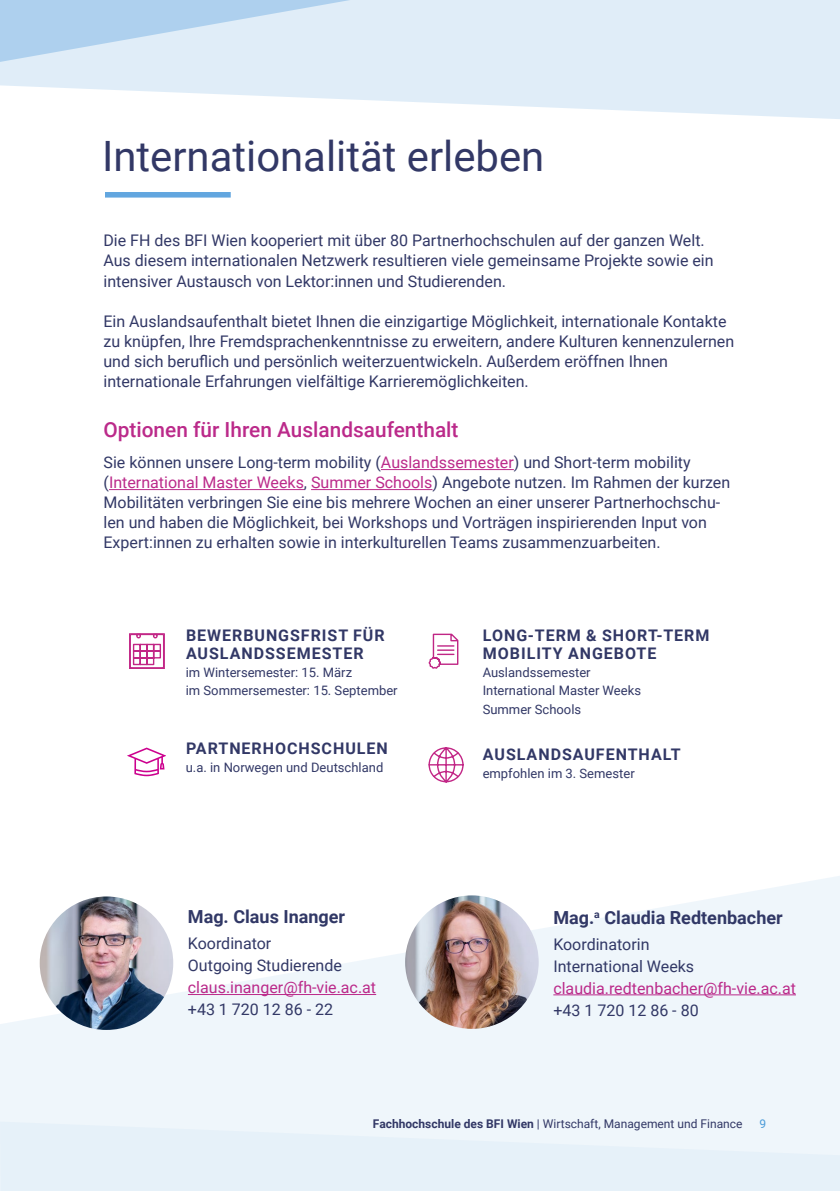
<style>
.page{position:relative;width:840px;height:1191px;background:#fff}
.page>*{position:absolute;margin:0;border:0;box-sizing:border-box;transform-origin:0 0}
.t1{font:41.8px "Roboto";color:#323866}
.t2{font:500 20.8px "Roboto";color:#bb2a8a}
.t3{font:700 18px "Roboto";color:#313866}
.t4{font:16px/20px "Roboto";color:#323866}
.t5{font:700 16px/18px "Roboto";letter-spacing:.06em;color:#323866}
.t6{font:16px "Roboto";color:#bb2a8a}
.t7{font:16px/22px "Roboto";color:#313866}
.t8{font:13px/18.2px "Roboto";color:#323866}
.t9{font:12px "Roboto";color:#323866}
.t10{font:12px "Roboto";color:#4a9bd8}
.s1{color:#bb2a8a}
.s2{font-weight:700}
</style>
<div class="page">
<svg style="left:0;top:876px;width:839px;height:245px;fill:#eff6fb"></svg>
<svg style="left:0;top:1121px;width:839px;height:70px;fill:#e6f1f9"></svg>
<svg style="left:0;top:62px;width:839px;height:57px;fill:#e0edf8"></svg>
<svg style="left:0;top:0;width:839px;height:62px;background:#d5e6f5"></svg>
<svg style="left:131px;top:635px;width:31px;height:31px"></svg>
<div style="left:129px;top:633px;width:35px;height:35px;border:1px solid #c22686"></div>
<svg style="left:127px;top:747px;width:39px;height:29px"></svg>
<svg style="left:105px;top:192px;width:125px;height:6px"></svg>
<hr style="left:381px;top:469px;width:132px;height:1px;background:#bb2a8a">
<hr style="left:109px;top:489px;width:195px;height:1px;background:#bb2a8a">
<hr style="left:311px;top:489px;width:121px;height:1px;background:#bb2a8a">
<svg style="left:428px;top:633px;width:31px;height:36px"></svg>
<svg style="left:428px;top:747px;width:35px;height:35px"></svg>
<hr style="left:188px;top:994px;width:188px;height:1px;background:#bb2a8a">
<img style="left:40px;top:896px;width:133px;height:134px;border-radius:67px">
<hr style="left:553px;top:994px;width:242px;height:1px;background:#bb2a8a">
<img style="left:405px;top:895px;width:133px;height:133px;border-radius:67px">
<h1 class="t1" style="left:102px;top:126px;width:443px">Internationalität erleben</h1>
<p class="t4" style="left:103px;top:230px;width:611px">Die FH des BFI Wien kooperiert mit über 80 Partnerhochschulen auf der ganzen Welt.<br>Aus diesem internationalen Netzwerk resultieren viele gemeinsame Projekte sowie ein intensiver Austausch von Lektor:innen und Studierenden.</p>
<p class="t4" style="left:103px;top:310px;width:632px">Ein Auslandsaufenthalt bietet Ihnen die einzigartige Möglichkeit, internationale Kontakte zu knüpfen, Ihre Fremdsprachenkenntnisse zu erweitern, andere Kulturen kennenzulernen und sich beruflich und persönlich weiterzuentwickeln. Außerdem eröffnen Ihnen internationale Erfahrungen vielfältige Karrieremöglichkeiten.</p>
<h2 class="t2" style="left:103px;top:415px;width:356px">Optionen für Ihren Auslandsaufenthalt</h2>
<p class="t4" style="left:103px;top:452px;width:628px">Sie können unsere Long-term mobility (<span class="s1">Auslandssemester</span>) und Short-term mobility (<span class="s1">International Master Weeks</span>, <span class="s1">Summer Schools</span>) Angebote nutzen. Im Rahmen der kurzen Mobilitäten verbringen Sie eine bis mehrere Wochen an einer unserer Partnerhochschu&shy;len und haben die Möglichkeit, bei Workshops und Vorträgen inspirierenden Input von Expert:innen zu erhalten sowie in interkulturellen Teams zusammenzuarbeiten.</p>
<p class="t5" style="left:186px;top:625px;width:200px">BEWERBUNGSFRIST FÜR<br>AUSLANDSSEMESTER</p>
<p class="t8" style="left:186px;top:663px;width:213px">im Wintersemester: 15. März<br>im Sommersemester: 15. September</p>
<p class="t5" style="left:186px;top:738px;width:203px">PARTNERHOCHSCHULEN</p>
<p class="t8" style="left:186px;top:758px;width:199px">u.a. in Norwegen und Deutschland</p>
<p class="t3" style="left:188px;top:904px;width:159px">Mag. Claus Inanger</p>
<p class="t4" style="left:188px;top:932px;width:155px;line-height:22px">Koordinator<br>Outgoing Studierende</p>
<p class="t6" style="left:188px;top:976px;width:190px">claus.inanger@fh-vie.ac.at</p>
<p class="t4" style="left:188px;top:999px;width:147px">+43 1 720 12 86 - 22</p>
<p class="t5" style="left:482px;top:625px;width:228px">LONG-TERM &amp; SHORT-TERM<br>MOBILITY ANGEBOTE</p>
<p class="t8" style="left:482px;top:663px;width:160px">Auslandssemester<br>International Master Weeks<br>Summer Schools</p>
<p class="t5" style="left:482px;top:745px;width:199px">AUSLANDSAUFENTHALT</p>
<p class="t8" style="left:482px;top:764px;width:153px">empfohlen im 3. Semester</p>
<p class="t3" style="left:553px;top:904px;width:231px">Mag.<sup>a</sup> Claudia Redtenbacher</p>
<p class="t7" style="left:553px;top:932px;width:142px">Koordinatorin<br>International Weeks</p>
<p class="t6" style="left:553px;top:976px;width:244px">claudia.redtenbacher@fh-vie.ac.at</p>
<p class="t4" style="left:553px;top:999px;width:147px">+43 1 720 12 86 - 80</p>
<p class="t9" style="left:373px;top:1115px;width:371px"><span class="s2">Fachhochschule des BFI Wien</span> | Wirtschaft, Management und Finance</p>
<p class="t10" style="left:759px;top:1115px;width:8px">9</p>
</div>
